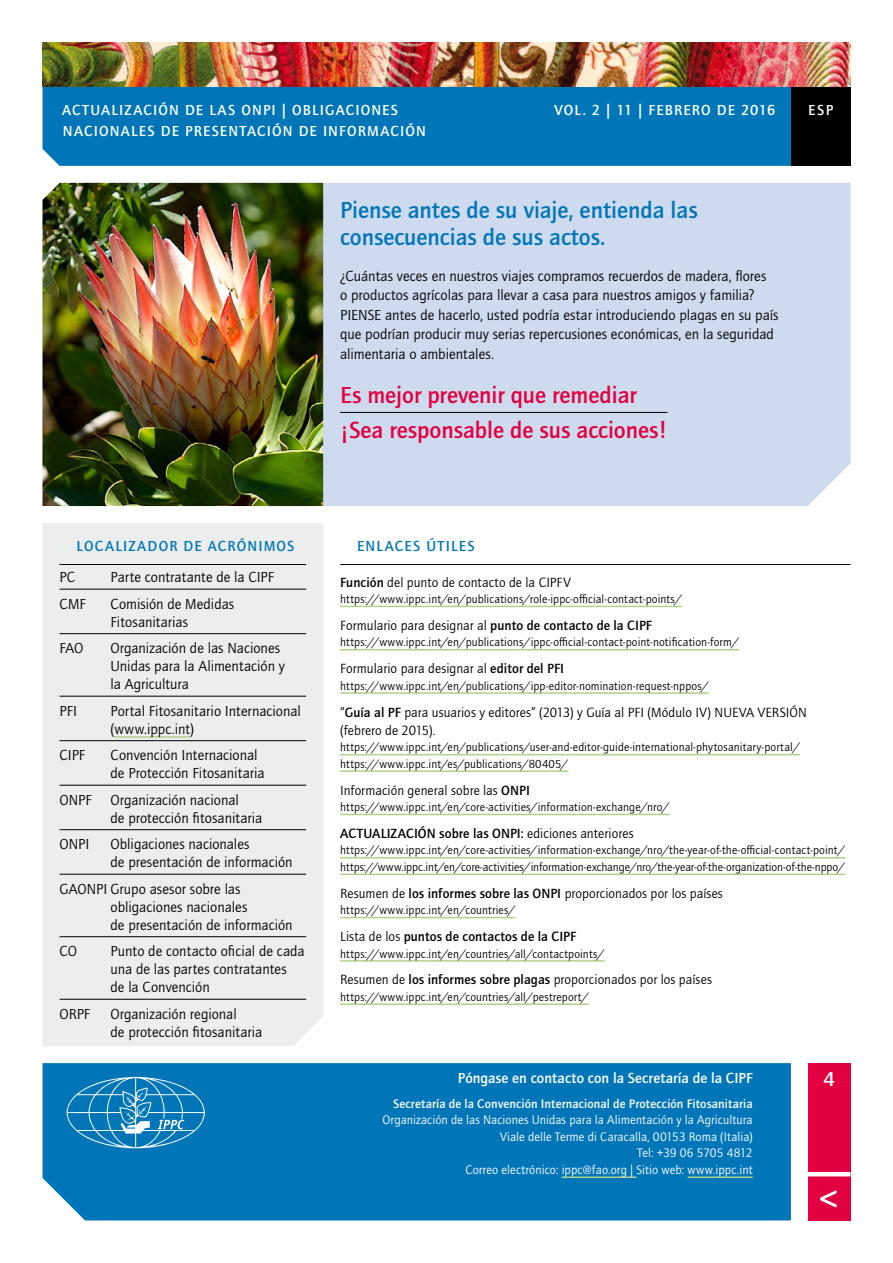
<style>
.page{position:relative;width:893px;height:1263px;background:#fff}
.page>*{position:absolute;margin:0;border:0;box-sizing:border-box;transform-origin:0 0}
.t1{font:500 24px/27px "Quay Sans ITC Std";color:#0076b9}
.t2{font:500 24px/35.5px "Quay Sans ITC Std";color:#e20040}
.t3{font:500 21px "Quay Sans ITC Std";color:#fff}
.t4{font:15px/18px "Quay Sans ITC Std";color:#000}
.t5{font:500 15px "Quay Sans ITC Std";letter-spacing:.075em;color:#fff}
.t6{font:500 15px "Quay Sans ITC Std";letter-spacing:.005em;color:#fff}
.t7{font:500 15px "Quay Sans ITC Std";letter-spacing:.08em;color:#0076b9}
.t8{font:13.8px/18.3px "Quay Sans ITC Std";letter-spacing:.005em;color:#000}
.t9{font:500 13.8px "Quay Sans ITC Std";letter-spacing:.01em;color:#000}
.t10{font:12.75px/16.5px "Quay Sans ITC Std";letter-spacing:.005em;color:#fff;text-align:right}
.t11{font:500 12.75px "Quay Sans ITC Std";letter-spacing:.01em;color:#fff}
.t12{font:12px/16.5px "Quay Sans ITC Std";letter-spacing:.01em;color:#000}
.s1{font-weight:500}
.s2{font-weight:400}
</style>
<div class="page">
<div style="left:43px;top:1063px;width:748px;height:157px;background:#0076b9"></div>
<div style="left:808px;top:1063px;width:42px;height:157px;background:#e20040"></div>
<hr style="left:808px;top:1172px;width:42px;height:4px;background:#fff">
<svg style="left:820px;top:1190px;width:16px;height:17px"></svg>
<hr style="left:562px;top:1176px;width:74px;height:2px;background:#b0d18b">
<hr style="left:687px;top:1176px;width:66px;height:2px;background:#b0d18b">
<svg style="left:67px;top:1077px;width:138px;height:71px;background:#2a8cc4"></svg>
<div style="left:323px;top:183px;width:527px;height:323px;background:#cedaed"></div>
<hr style="left:340px;top:412px;width:327px;height:1px;background:#000">
<div style="left:43px;top:523px;width:280px;height:523px;background:#eceded"></div>
<hr style="left:60px;top:564px;width:246px;height:1px;background:#000">
<hr style="left:60px;top:589px;width:246px;height:1px;background:#000">
<hr style="left:60px;top:633px;width:246px;height:1px;background:#000">
<hr style="left:60px;top:696px;width:246px;height:1px;background:#000">
<hr style="left:114px;top:736px;width:76px;height:2px;background:#b0d18b">
<hr style="left:60px;top:740px;width:246px;height:1px;background:#000">
<hr style="left:60px;top:785px;width:246px;height:1px;background:#000">
<hr style="left:60px;top:829px;width:246px;height:1px;background:#000">
<hr style="left:60px;top:874px;width:246px;height:1px;background:#000">
<hr style="left:60px;top:936px;width:246px;height:1px;background:#000">
<hr style="left:60px;top:999px;width:246px;height:1px;background:#000">
<hr style="left:340px;top:564px;width:510px;height:1px;background:#000">
<hr style="left:340px;top:606px;width:342px;height:1px;background:#b0d18b">
<hr style="left:340px;top:649px;width:399px;height:1px;background:#b0d18b">
<hr style="left:340px;top:692px;width:369px;height:2px;background:#b0d18b">
<hr style="left:340px;top:754px;width:460px;height:1px;background:#b0d18b">
<hr style="left:340px;top:770px;width:228px;height:2px;background:#b0d18b">
<hr style="left:340px;top:814px;width:329px;height:1px;background:#b0d18b">
<hr style="left:340px;top:857px;width:505px;height:1px;background:#b0d18b">
<hr style="left:340px;top:873px;width:505px;height:2px;background:#b0d18b">
<hr style="left:340px;top:917px;width:176px;height:1px;background:#b0d18b">
<hr style="left:340px;top:960px;width:265px;height:2px;background:#b0d18b">
<hr style="left:340px;top:1003px;width:249px;height:2px;background:#b0d18b">
<div style="left:43px;top:86px;width:748px;height:80px;background:#0076b9"></div>
<div style="left:791px;top:85px;width:59px;height:81px;background:#000"></div>
<img style="left:43px;top:183px;width:280px;height:323px">
<img style="left:43px;top:43px;width:807px;height:43px">
<p class="t5" style="left:62px;top:102px;width:337px">Actualización de las ONPI | Obligaciones</p>
<p class="t5" style="left:555px;top:102px;width:222px">vol. 2 | 11 | febrero de 2016</p>
<p class="t5" style="left:808px;top:102px;width:9px">ESP</p>
<p class="t5" style="left:63px;top:122px;width:11px">nac</p>
<p class="t5" style="left:94px;top:122px;width:145px">ionales de presentac</p>
<p class="t5" style="left:267px;top:122px;width:158px">ión de información</p>
<h1 class="t1" style="left:340px;top:197px;width:359px">Piense antes de su viaje, entienda las consecuencias de sus actos.</h1>
<p class="t4" style="left:340px;top:266px;width:440px;line-height:19.5px">¿Cuántas veces en nuestros viajes compramos recuerdos de madera, flores<br>o productos agrícolas para llevar a casa para nuestros amigos y familia?<br>PIENSE antes de hacerlo, usted podría estar introduciendo plagas en su país que podrían producir muy serias repercusiones económicas, en la seguridad alimentaria o ambientales.</p>
<h1 class="t2" style="left:340px;top:377px;width:329px">Es mejor prevenir que remediar ¡Sea responsable de sus acciones!</h1>
<p class="t7" style="left:77px;top:538px;width:219px">Localizador de acrónimos</p>
<p class="t4" style="left:60px;top:568px;width:17px">PC</p>
<p class="t4" style="left:111px;top:568px;width:165px">Parte contratante de la CIPF</p>
<p class="t4" style="left:60px;top:595px;width:28px">CMF</p>
<p class="t4" style="left:111px;top:595px;width:125px">Comisión de Medidas<br>Fitosanitarias</p>
<p class="t4" style="left:60px;top:639px;width:25px">FAO</p>
<p class="t4" style="left:111px;top:639px;width:176px">Organización de las Naciones<br>Unidas para la Alimentación y la Agricultura</p>
<p class="t4" style="left:60px;top:702px;width:19px">PFI</p>
<p class="t4" style="left:111px;top:702px;width:192px">Portal Fitosanitario Internacional (www.ippc.int)</p>
<p class="t4" style="left:60px;top:746px;width:27px">CIPF</p>
<p class="t4" style="left:111px;top:746px;width:156px">Convención Internacional de Protección Fitosanitaria</p>
<p class="t4" style="left:111px;top:791px;width:153px;text-indent:-51px">ONPF Organización nacional<br>de protección fitosanitaria</p>
<p class="t4" style="left:60px;top:835px;width:31px">ONPI</p>
<p class="t4" style="left:111px;top:835px;width:184px">Obligaciones nacionales<br>de presentación de información</p>
<p class="t4" style="left:111px;top:880px;width:184px;text-indent:-51px">GAONPI Grupo asesor sobre las obligaciones nacionales<br>de presentación de información</p>
<p class="t4" style="left:59px;top:942px;width:19px">CO</p>
<p class="t4" style="left:111px;top:942px;width:196px">Punto de contacto oficial de cada una de las partes contratantes<br>de la Convención</p>
<p class="t4" style="left:59px;top:1005px;width:32px">ORPF</p>
<p class="t4" style="left:111px;top:1005px;width:153px">Organización regional<br>de protección fitosanitaria</p>
<p class="t7" style="left:357px;top:538px;width:97px">ENLACES ÚTILES</p>
<p class="t8" style="left:340px;top:573px;width:232px"><span class="s1">Función</span> del punto de contacto de la CIPFV</p>
<p class="t12" style="left:340px;top:591px;width:343px">https://www.ippc.int/en/publications/role-ippc-official-contact-points/</p>
<p class="t8" style="left:340px;top:616px;width:302px">Formulario para designar al <span class="s1">punto de contacto de la CIPF</span></p>
<p class="t12" style="left:340px;top:634px;width:400px">https://www.ippc.int/en/publications/ippc-official-contact-point-notification-form/</p>
<p class="t8" style="left:340px;top:660px;width:213px">Formulario para designar al <span class="s1">editor del PFI</span></p>
<p class="t12" style="left:340px;top:678px;width:370px">https://www.ippc.int/en/publications/ipp-editor-nomination-request-nppos/</p>
<p class="t8" style="left:340px;top:703px;width:468px">“<span class="s1">Guía al PF</span> para usuarios y editores” (2013) y Guía al PFI (Módulo IV) NUEVA VERSIÓN (febrero de 2015).</p>
<p class="t12" style="left:340px;top:739px;width:461px">https://www.ippc.int/en/publications/user-and-editor-guide-international-phytosanitary-portal/ https://www.ippc.int/es/publications/80405/</p>
<p class="t8" style="left:340px;top:781px;width:185px">Información general sobre las <span class="s1">ONPI</span></p>
<p class="t12" style="left:340px;top:799px;width:331px">https://www.ippc.int/en/core-activities/information-exchange/nro/</p>
<p class="t9" style="left:340px;top:826px;width:295px">ACTUALIZACIÓN sobre las ONPI : <span class="s2">ediciones anteriores</span></p>
<p class="t12" style="left:340px;top:842px;width:506px">https://www.ippc.int/en/core-activities/information-exchange/nro/the-year-of-the-official-contact-point/ https://www.ippc.int/en/core-activities/information-exchange/nro/the-year-of-the-organization-of-the-nppo/</p>
<p class="t8" style="left:340px;top:884px;width:384px">Resumen de <span class="s1">los informes sobre las ONPI</span> proporcionados por los países</p>
<p class="t12" style="left:340px;top:902px;width:177px">https://www.ippc.int/en/countries/</p>
<p class="t9" style="left:340px;top:929px;width:226px"><span class="s2">Lista de los</span> puntos de contactos de la CIPF</p>
<p class="t12" style="left:340px;top:945px;width:266px">https://www.ippc.int/en/countries/all/contactpoints/</p>
<p class="t8" style="left:340px;top:971px;width:373px">Resumen de <span class="s1">los informes sobre plagas</span> proporcionados por los países</p>
<p class="t12" style="left:340px;top:989px;width:250px">https://www.ippc.int/en/countries/all/pestreport/</p>
<p class="t6" style="left:458px;top:1069px;width:284px">Póngase en contacto con la Secretaría de la CIPF</p>
<h2 class="t3" style="left:823px;top:1067px;width:13px">4</h2>
<p class="t11" style="left:393px;top:1096px;width:361px">Secretaría de la Convención Internacional de Protección Fitosanitaria</p>
<p class="t10" style="left:383px;top:1112px;width:372px">Organización de las Naciones Unidas para la Alimentación y la Agricultura Viale delle Terme di Caracalla, 00153 Roma (Italia)<br>Tel: +39 06 5705 4812<br>Correo electrónico: ippc@fao.org | Sitio web: www.ippc.int</p>
</div>
